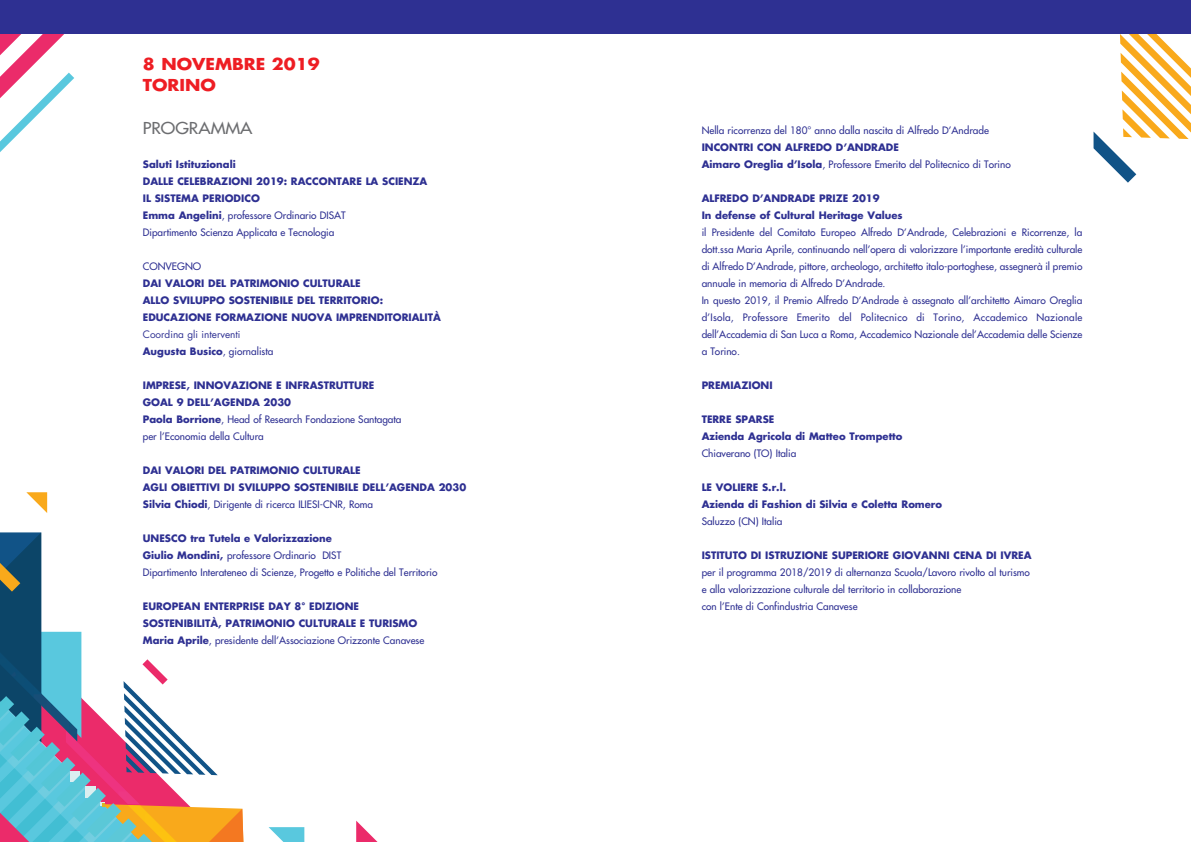
<style>
.page{position:relative;width:1191px;height:842px;background:#fff}
.page>*{position:absolute;margin:0;border:0;box-sizing:border-box;transform-origin:0 0}
.t1{font:700 16px/21.2px "Futura Std";color:#ee1d23;scale:1.09 1}
.t2{font:500 16px "Futura Std";color:#6c6d70;scale:1.09 1}
.t3{font:500 10px/17px "Futura Std";color:#2e3092;text-align:justify}
.t4{font:700 10px "Futura Std";color:#2e3092}
.t5{font:10px "Futura Std";color:#2e3092}
.s1{font-weight:700}
.s2{font-weight:500}
</style>
<div class="page">
<svg style="left:1093px;top:34px;width:98px;height:149px"></svg>
<svg style="left:0;top:34px;width:74px;height:118px"></svg>
<svg style="left:359px;top:823px;width:19px;height:19px"></svg>
<svg style="left:268px;top:820px;width:91px;height:22px"></svg>
<svg style="left:0;top:492px;width:244px;height:350px"></svg>
<img style="left:0;top:696px;width:14px;height:24px">
<div style="left:0;top:0;width:1191px;height:34px;background:#2e3092"></div>
<p class="t1" style="left:143px;top:54px;width:164px">8 NOVEMBRE 2019<br>TORINO</p>
<p class="t2" style="left:143px;top:120px;width:102px">PROGRAMMA</p>
<p class="t4" style="left:143px;top:160px;width:94px">Saluti Istituzionali</p>
<p class="t4" style="left:143px;top:177px;width:286px">DALLE CELEBRAZIONI 2019: RACCONTARE LA SCIENZA</p>
<p class="t4" style="left:143px;top:194px;width:119px">IL SISTEMA PERIODICO</p>
<p class="t3" style="left:143px;top:208px;width:204px"><span class="s1">Emma Angelini</span>, professore Ordinario DISAT</p>
<p class="t3" style="left:143px;top:225px;width:193px">Dipartimento Scienza Applicata e Tecnologia</p>
<p class="t3" style="left:143px;top:259px;width:60px">CONVEGNO</p>
<p class="t4" style="left:143px;top:279px;width:219px">DAI VALORI DEL PATRIMONIO CULTURALE</p>
<p class="t4" style="left:143px;top:296px;width:242px">ALLO SVILUPPO SOSTENIBILE DEL TERRITORIO:</p>
<p class="t4" style="left:143px;top:313px;width:300px">EDUCAZIONE FORMAZIONE NUOVA IMPRENDITORIALITÀ</p>
<p class="t5" style="left:143px;top:330px;width:99px">Coordina gli interventi</p>
<p class="t4" style="left:143px;top:347px;width:132px">Augusta Busico<span class="s2">, giornalista</span></p>
<p class="t4" style="left:143px;top:381px;width:233px">IMPRESE, INNOVAZIONE E INFRASTRUTTURE</p>
<p class="t4" style="left:143px;top:398px;width:150px">GOAL 9 DELL’AGENDA 2030</p>
<p class="t3" style="left:143px;top:412px;width:260px"><span class="s1">Paola Borrione</span>, Head of Research Fondazione Santagata</p>
<p class="t3" style="left:143px;top:429px;width:122px">per l’Economia della Cultura</p>
<p class="t4" style="left:143px;top:466px;width:219px">DAI VALORI DEL PATRIMONIO CULTURALE</p>
<p class="t4" style="left:143px;top:483px;width:325px">AGLI OBIETTIVI DI SVILUPPO SOSTENIBILE DELL’AGENDA 2030</p>
<p class="t3" style="left:143px;top:497px;width:232px"><span class="s1">Silvia Chiodi</span>, Dirigente di ricerca ILIESI-CNR, Roma</p>
<p class="t4" style="left:143px;top:534px;width:190px">UNESCO tra Tutela e Valorizzazione</p>
<p class="t3" style="left:143px;top:548px;width:200px"><span class="s1">Giulio Mondini,</span> professore Ordinario DIST</p>
<p class="t3" style="left:143px;top:565px;width:296px">Dipartimento Interateneo di Scienze, Progetto e Politiche del Territorio</p>
<p class="t4" style="left:143px;top:602px;width:218px">EUROPEAN ENTERPRISE DAY 8° EDIZIONE</p>
<p class="t4" style="left:143px;top:619px;width:276px">SOSTENIBILITÀ, PATRIMONIO CULTURALE E TURISMO</p>
<p class="t3" style="left:143px;top:633px;width:283px"><span class="s1">Maria Aprile</span>, presidente dell’Associazione Orizzonte Canavese</p>
<p class="t3" style="left:701px;top:122px;width:289px">Nella ricorrenza del 180° anno dalla nascita di Alfredo D’Andrade</p>
<p class="t4" style="left:701px;top:142px;width:199px">INCONTRI CON ALFREDO D’ANDRADE</p>
<p class="t3" style="left:701px;top:156px;width:311px"><span class="s1">Aimaro Oreglia d’Isola</span>, Professore Emerito del Politecnico di Torino</p>
<p class="t4" style="left:701px;top:193px;width:179px">ALFREDO D’ANDRADE PRIZE 2019</p>
<p class="t4" style="left:701px;top:210px;width:202px">In defense of Cultural Heritage Values</p>
<p class="t3" style="left:701px;top:224px;width:382px">il Presidente del Comitato Europeo Alfredo D’Andrade, Celebrazioni e Ricorrenze, la dott.ssa Maria Aprile, continuando nell’opera di valorizzare l’importante eredità culturale di Alfredo D’Andrade, pittore, archeologo, architetto italo-portoghese, assegnerà il premio annuale in memoria di Alfredo D’Andrade.</p>
<p class="t3" style="left:701px;top:292px;width:382px">In questo 2019, il Premio Alfredo D’Andrade è assegnato all’architetto Aimaro Oreglia d’Isola, Professore Emerito del Politecnico di Torino, Accademico Nazionale dell’Accademia di San Luca a Roma, Accademico Nazionale del’Accademia delle Scienze a Torino.</p>
<p class="t4" style="left:701px;top:380px;width:73px">PREMIAZIONI</p>
<p class="t4" style="left:701px;top:414px;width:74px">TERRE SPARSE</p>
<p class="t4" style="left:701px;top:431px;width:202px">Azienda Agricola di Matteo Trompetto</p>
<p class="t3" style="left:701px;top:445px;width:96px">Chiaverano (TO) Italia</p>
<p class="t4" style="left:701px;top:482px;width:86px">LE VOLIERE S.r.l.</p>
<p class="t4" style="left:701px;top:499px;width:242px">Azienda di Fashion di Silvia e Coletta Romero</p>
<p class="t3" style="left:701px;top:513px;width:82px">Saluzzo (CN) Italia</p>
<p class="t4" style="left:701px;top:550px;width:331px">ISTITUTO DI ISTRUZIONE SUPERIORE GIOVANNI CENA DI IVREA</p>
<p class="t3" style="left:701px;top:564px;width:330px">per il programma 2018/2019 di alternanza Scuola/Lavoro rivolto al turismo</p>
<p class="t3" style="left:701px;top:581px;width:261px">e alla valorizzazione culturale del territorio in collaborazione</p>
<p class="t3" style="left:701px;top:598px;width:157px">con l’Ente di Confindustria Canavese</p>
</div>
